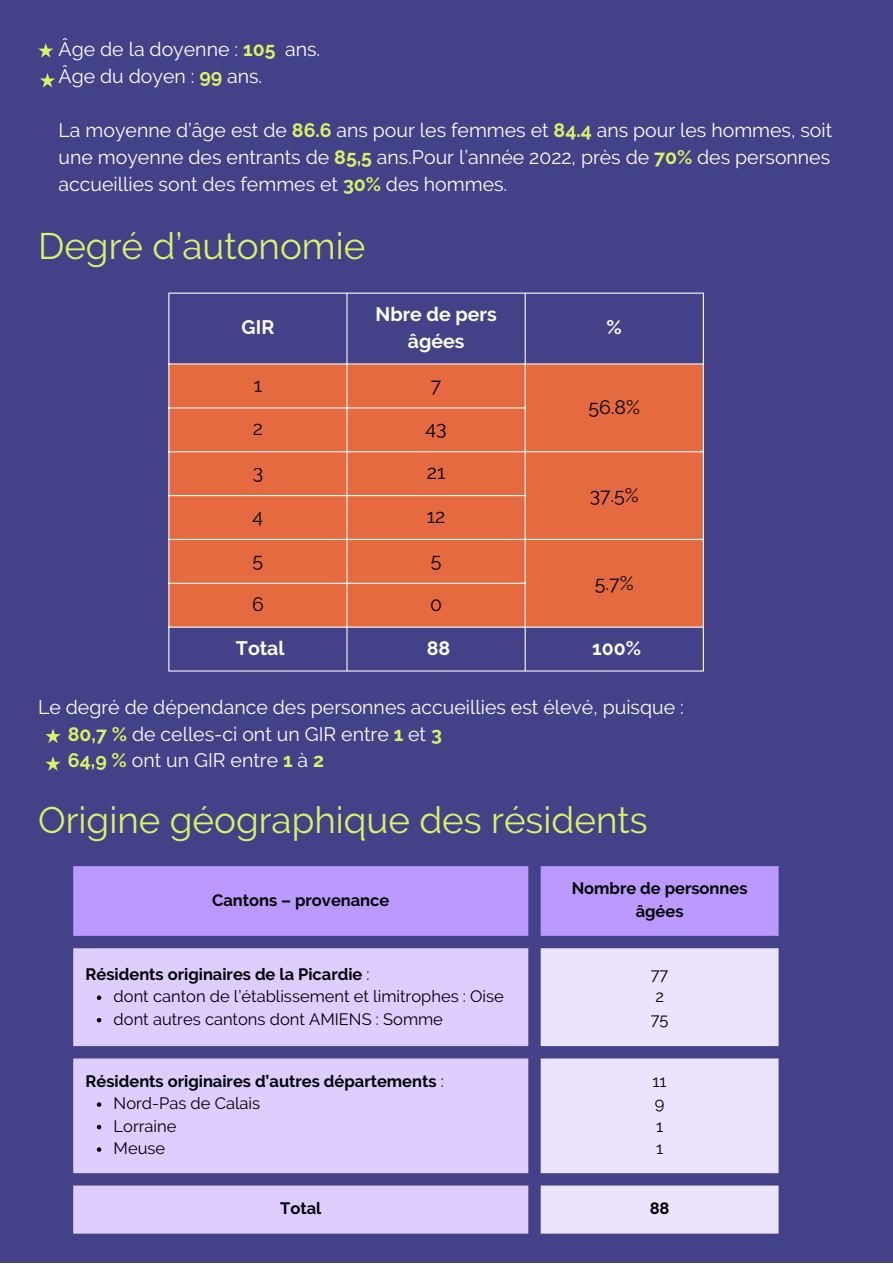
<style>
.page{position:relative;width:893px;height:1264px;background:#fff}
.page>*{position:absolute;margin:0;border:0;box-sizing:border-box;transform-origin:0 0}
.t1{font:36.75px "Raleway";color:#d8f366}
.t2{font:19.5px/27px "Raleway";color:#fff;text-align:justify}
.t3{font:700 19.5px/27px "Raleway";color:#fff;text-align:center}
.t4{font:19.5px "Raleway";color:#000}
.t5{font:700 16.5px/22.5px "Raleway";color:#000;text-align:center}
.t6{font:16.5px "Raleway";color:#000}
.s1{font-weight:700;color:#d8f366}
.s2{font-weight:400}
</style>
<div class="page">
<div style="left:0;top:0;width:892px;height:1262px;background:#434188"></div>
<svg style="left:38px;top:43px;width:15px;height:15px"></svg>
<svg style="left:40px;top:73px;width:15px;height:15px"></svg>
<div style="left:169px;top:364px;width:533px;height:262px;background:#e66a3f"></div>
<hr style="left:168px;top:294px;width:1px;height:376px;background:#fff">
<hr style="left:346px;top:294px;width:1px;height:376px;background:#fff">
<hr style="left:524px;top:294px;width:1px;height:376px;background:#fff">
<hr style="left:702px;top:294px;width:2px;height:376px;background:#fff">
<hr style="left:168px;top:292px;width:536px;height:2px;background:#fff">
<hr style="left:168px;top:363px;width:536px;height:1px;background:#fff">
<hr style="left:168px;top:407px;width:357px;height:1px;background:#fff">
<hr style="left:168px;top:451px;width:536px;height:1px;background:#fff">
<hr style="left:168px;top:495px;width:357px;height:1px;background:#fff">
<hr style="left:168px;top:539px;width:536px;height:1px;background:#fff">
<hr style="left:168px;top:582px;width:357px;height:2px;background:#fff">
<hr style="left:168px;top:626px;width:536px;height:1px;background:#fff">
<hr style="left:168px;top:670px;width:536px;height:1px;background:#fff">
<svg style="left:45px;top:729px;width:16px;height:14px"></svg>
<svg style="left:45px;top:756px;width:16px;height:14px"></svg>
<div style="left:73px;top:866px;width:705px;height:69px;background:#b9f"></div>
<svg style="left:73px;top:948px;width:455px;height:285px;fill:#decdff"></svg>
<svg style="left:540px;top:948px;width:238px;height:285px;fill:#ece3ff"></svg>
<svg style="left:97px;top:995px;width:4px;height:4px"></svg>
<svg style="left:97px;top:1017px;width:4px;height:5px"></svg>
<svg style="left:97px;top:1102px;width:4px;height:4px"></svg>
<svg style="left:97px;top:1124px;width:4px;height:5px"></svg>
<svg style="left:97px;top:1147px;width:4px;height:4px"></svg>
<p class="t2" style="left:59px;top:36px;width:263px">Âge de la doyenne : <span class="s1">105</span> ans.</p>
<p class="t2" style="left:59px;top:63px;width:205px">Âge du doyen : <span class="s1">99</span> ans.</p>
<p class="t2" style="left:59px;top:117px;width:775px">La moyenne d’âge est de <span class="s1">86.6</span> ans pour les femmes et <span class="s1">84.4</span> ans pour les hommes, soit une moyenne des entrants de <span class="s1">85,5</span> ans.Pour l’année 2022, près de <span class="s1">70%</span> des personnes accueillies sont des femmes et <span class="s1">30%</span> des hommes.</p>
<p class="t1" style="left:38px;top:224px;width:329px">Degré d’autonomie</p>
<p class="t3" style="left:241px;top:314px;width:34px">GIR</p>
<p class="t3" style="left:375px;top:300px;width:123px">Nbre de pers âgées</p>
<p class="t4" style="left:254px;top:373px;width:10px">1</p>
<p class="t4" style="left:431px;top:373px;width:12px">7</p>
<p class="t4" style="left:253px;top:417px;width:12px">2</p>
<p class="t4" style="left:425px;top:417px;width:23px">43</p>
<p class="t4" style="left:253px;top:461px;width:12px">3</p>
<p class="t4" style="left:427px;top:461px;width:20px">21</p>
<p class="t4" style="left:252px;top:505px;width:12px">4</p>
<p class="t4" style="left:427px;top:505px;width:20px">12</p>
<p class="t4" style="left:252px;top:548px;width:12px">5</p>
<p class="t4" style="left:431px;top:548px;width:12px">5</p>
<p class="t3" style="left:606px;top:314px;width:17px">%</p>
<p class="t4" style="left:588px;top:396px;width:53px">56.8%</p>
<p class="t4" style="left:589px;top:483px;width:51px">37.5%</p>
<p class="t4" style="left:595px;top:571px;width:40px">5.7%</p>
<p class="t4" style="left:252px;top:592px;width:13px">6</p>
<p class="t4" style="left:430px;top:592px;width:13px">0</p>
<p class="t3" style="left:236px;top:634px;width:50px">Total</p>
<p class="t3" style="left:426px;top:634px;width:25px">88</p>
<p class="t3" style="left:592px;top:634px;width:50px">100%</p>
<p class="t2" style="left:38px;top:693px;width:647px">Le degré de dépendance des personnes accueillies est élevé, puisque :</p>
<p class="t2" style="left:68px;top:720px;width:375px"><span class="s1">80,7 %</span> de celles-ci ont un GIR entre <span class="s1">1</span> et <span class="s1">3</span></p>
<p class="t2" style="left:68px;top:747px;width:258px"><span class="s1">64,9 %</span> ont un GIR entre <span class="s1">1</span> à <span class="s1">2</span></p>
<p class="t1" style="left:38px;top:798px;width:611px">Origine géographique des résidents</p>
<p class="t5" style="left:212px;top:888px;width:179px">Cantons – provenance</p>
<p class="t5" style="left:571px;top:877px;width:177px">Nombre de personnes âgées</p>
<p class="t5" style="left:86px;top:962px;width:285px">Résidents originaires de la Picardie <span class="s2">:</span></p>
<p class="t6" style="left:650px;top:964px;width:19px">77</p>
<p class="t6" style="left:655px;top:986px;width:10px">2</p>
<p class="t6" style="left:650px;top:1009px;width:19px">75</p>
<p class="t6" style="left:114px;top:986px;width:392px">dont canton de l’établissement et limitrophes : Oise</p>
<p class="t6" style="left:114px;top:1009px;width:331px">dont autres cantons dont AMIENS : Somme</p>
<p class="t5" style="left:86px;top:1069px;width:360px">Résidents originaires d’autres départements <span class="s2">:</span></p>
<p class="t6" style="left:652px;top:1071px;width:16px">11</p>
<p class="t6" style="left:654px;top:1093px;width:11px">9</p>
<p class="t6" style="left:656px;top:1116px;width:9px">1</p>
<p class="t6" style="left:656px;top:1138px;width:9px">1</p>
<p class="t6" style="left:114px;top:1093px;width:148px">Nord-Pas de Calais</p>
<p class="t6" style="left:114px;top:1116px;width:64px">Lorraine</p>
<p class="t6" style="left:114px;top:1138px;width:53px">Meuse</p>
<p class="t5" style="left:280px;top:1196px;width:43px">Total</p>
<p class="t5" style="left:649px;top:1196px;width:21px">88</p>
</div>
